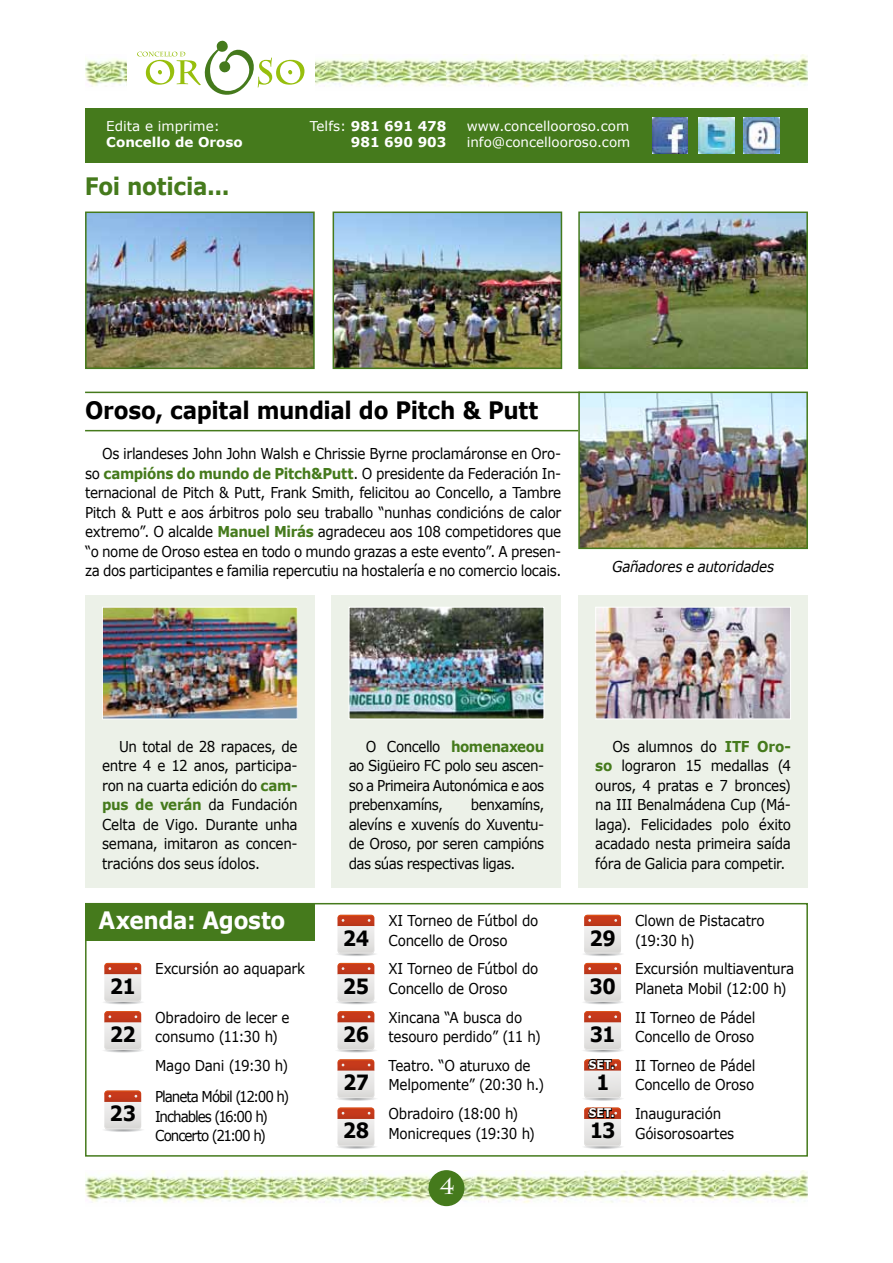
<style>
.page{position:relative;width:893px;height:1263px;background:#fff}
.page>*{position:absolute;margin:0;border:0;box-sizing:border-box;transform-origin:0 0}
.t1{font:700 24px "Verdana";letter-spacing:-.015em;color:#000;scale:.9 1}
.t2{font:700 24px "Verdana";letter-spacing:-.01em;color:#fff;scale:.9 1}
.t3{font:700 24px "Verdana";letter-spacing:-.015em;color:#457a1c;scale:.9 1}
.t4{font:700 22.5px "Charlemagne Std";color:#fff}
.t5{font:700 21px "Verdana";color:#000;scale:.9 1}
.t6{font:15px/19.5px "Verdana";letter-spacing:-.02em;color:#000;scale:.9 1}
.t7{font:15px/31.2px "Verdana";letter-spacing:-.07em;color:#000;scale:.9 1}
.t8{font:15px/19.5px "Verdana";letter-spacing:-.075em;color:#000;scale:.9 1}
.t9{font:italic 15px "Verdana";letter-spacing:-.025em;color:#000;scale:.9 1}
.t10{font:13.5px/16.2px "Verdana";color:#fff}
.t11{font:700 13.5px/16.2px "Verdana";color:#fff;text-align:right}
.t12{font:700 12px "Verdana";letter-spacing:.015em;color:#fff;scale:.9 1}
.s1{font-weight:400}
.s2{font-weight:700;color:#457a1c}
.s3{font-weight:700;font-size:21px}
</style>
<div class="page">
<img style="left:85px;top:1170px;width:723px;height:36px">
<div style="left:429px;top:1171px;width:35px;height:34px;background:#457a1c;border-radius:50%"></div>
<div style="left:428px;top:1170px;width:36px;height:36px;border:2px solid #457a1c;border-radius:50%"></div>
<img style="left:85px;top:54px;width:723px;height:33px">
<div style="left:128px;top:41px;width:187px;height:54px;background:#fff"></div>
<svg style="left:137px;top:41px;width:167px;height:54px"></svg>
<div style="left:85px;top:108px;width:723px;height:54px;background:#457a1c"></div>
<img style="left:698px;top:117px;width:36px;height:36px">
<img style="left:744px;top:117px;width:36px;height:36px">
<img style="left:653px;top:117px;width:35px;height:36px">
<div style="left:85px;top:595px;width:230px;height:292px;background:#ecf1e8"></div>
<div style="left:85px;top:903px;width:723px;height:254px;background:#fff;border:2px solid #457a1c"></div>
<div style="left:85px;top:904px;width:230px;height:37px;background:#457a1c"></div>
<svg style="left:107px;top:962px;width:32px;height:43px"></svg>
<svg style="left:104px;top:963px;width:39px;height:41px;background:#debbb2"></svg>
<svg style="left:104px;top:1011px;width:39px;height:42px;background:#debcb3"></svg>
<svg style="left:104px;top:1090px;width:39px;height:42px;background:#debbb2"></svg>
<svg style="left:340px;top:962px;width:32px;height:43px"></svg>
<svg style="left:337px;top:963px;width:39px;height:41px;background:#debbb2"></svg>
<svg style="left:337px;top:1011px;width:39px;height:42px;background:#debcb3"></svg>
<svg style="left:337px;top:1059px;width:39px;height:42px;background:#debbb3"></svg>
<svg style="left:337px;top:1107px;width:39px;height:42px;background:#debbb2"></svg>
<svg style="left:587px;top:962px;width:31px;height:43px"></svg>
<svg style="left:583px;top:963px;width:40px;height:41px;background:#debdb4"></svg>
<svg style="left:339px;top:914px;width:33px;height:1px"></svg>
<svg style="left:337px;top:915px;width:39px;height:41px;background:#debbb3"></svg>
<svg style="left:586px;top:914px;width:33px;height:1px"></svg>
<svg style="left:584px;top:915px;width:38px;height:41px;background:#ddbab1"></svg>
<img style="left:104px;top:609px;width:192px;height:108px">
<div style="left:102px;top:607px;width:196px;height:112px;border:1px solid #fff"></div>
<div style="left:332px;top:595px;width:229px;height:292px;background:#ecf1e8"></div>
<img style="left:351px;top:609px;width:191px;height:108px">
<div style="left:349px;top:607px;width:195px;height:112px;border:1px solid #fff"></div>
<div style="left:578px;top:595px;width:230px;height:292px;background:#ecf1e8"></div>
<img style="left:597px;top:609px;width:192px;height:108px">
<div style="left:595px;top:607px;width:196px;height:112px;border:1px solid #fff"></div>
<img style="left:581px;top:215px;width:224px;height:151px">
<div style="left:578px;top:212px;width:230px;height:157px;border:2px solid #457a1c"></div>
<hr style="left:85px;top:392px;width:495px;height:1px;background:#457a1c">
<hr style="left:85px;top:430px;width:493px;height:1px;background:#457a1c">
<img style="left:88px;top:215px;width:224px;height:151px">
<div style="left:85px;top:212px;width:230px;height:157px;border:2px solid #457a1c"></div>
<img style="left:336px;top:215px;width:223px;height:151px">
<div style="left:333px;top:212px;width:229px;height:157px;border:2px solid #457a1c"></div>
<img style="left:581px;top:395px;width:224px;height:151px">
<div style="left:578px;top:392px;width:230px;height:157px;border:2px solid #457a1c"></div>
<svg style="left:583px;top:1011px;width:40px;height:90px"></svg>
<svg style="left:584px;top:1107px;width:39px;height:42px;background:#c7b4af"></svg>
<p class="t10" style="left:106px;top:118px;width:115px">Edita e imprime:</p>
<p class="t11" style="left:106px;top:134px;width:138px">Concello de Oroso</p>
<h1 class="t3" style="left:85px;top:171px;width:162px">Foi noticia...</h1>
<p class="t11" style="left:310px;top:118px;width:138px"><span class="s1">Telfs:</span> 981 691 478<br>981 690 903</p>
<p class="t10" style="left:467px;top:118px;width:165px">www.concellooroso.com info@concellooroso.com</p>
<h1 class="t1" style="left:85px;top:395px;width:505px">Oroso, capital mundial do Pitch &amp; Putt</h1>
<p class="t6" style="left:85px;top:443px;width:531px;text-align:justify;text-indent:17px">Os irlandeses John John Walsh e Chrissie Byrne proclamáronse en Oro&shy;so <span class="s2">campións do mundo de Pitch&amp;Putt</span>. O presidente da Federación In&shy;ternacional de Pitch &amp; Putt, Frank Smith, felicitou ao Concello, a Tambre Pitch &amp; Putt e aos árbitros polo seu traballo “nunhas condicións de calor extremo”. O alcalde <span class="s2">Manuel Mirás</span> agradeceu aos 108 competidores que “o nome de Oroso estea en todo o mundo grazas a este evento”. A presen&shy;za dos participantes e familia repercutiu na hostalería e no comercio locais.</p>
<p class="t9" style="left:612px;top:557px;width:181px">Gañadores e autoridades</p>
<p class="t6" style="left:102px;top:736px;width:219px;text-align:justify;text-indent:17px">Un total de 28 rapaces, de entre 4 e 12 anos, participa&shy;ron na cuarta edición do <span class="s2">cam&shy;pus de verán</span> da Fundación Celta de Vigo. Durante unha semana, imitaron as concen&shy;tracións dos seus ídolos.</p>
<p class="t6" style="left:349px;top:736px;width:219px;text-align:justify;text-indent:17px">O Concello <span class="s2">homenaxeou </span>ao Sigüeiro FC polo seu ascen&shy;so a Primeira Autonómica e aos prebenxamíns,</p>
<p class="t6" style="left:349px;top:794px;width:219px;text-align:justify;text-indent:122px">benxamíns, alevíns e xuvenís do Xuventu&shy;de Oroso, por seren campións das súas respectivas ligas.</p>
<p class="t6" style="left:595px;top:736px;width:219px;text-align:justify;text-indent:17px">Os alumnos do <span class="s2">ITF Oro&shy;so</span> lograron 15 medallas (4 ouros, 4 pratas e 7 bronces) na III Benalmádena Cup (Má&shy;laga). Felicidades polo éxito acadado nesta primeira saída fóra de Galicia para competir.</p>
<h1 class="t2" style="left:99px;top:905px;width:209px">Axenda: Agosto</h1>
<p class="t6" style="left:343px;top:910px;width:219px;text-indent:46px">XI Torneo de Fútbol do<br><span class="s3">24</span> Concello de Oroso</p>
<p class="t6" style="left:589px;top:910px;width:196px;text-indent:46px">Clown de Pistacatro<br><span class="s3">29</span> (19:30 h)</p>
<p class="t6" style="left:155px;top:959px;width:168px">Excursión ao aquapark</p>
<h3 class="t5" style="left:110px;top:973px;width:30px">21</h3>
<p class="t6" style="left:110px;top:1007px;width:201px;text-indent:45px">Obradoiro de lecer e<br><span class="s3">22</span> consumo (11:30 h)</p>
<p class="t7" style="left:155px;top:1049px;width:150px">Mago Dani (19:30 h)<br>Planeta Móbil (12:00 h)</p>
<p class="t8" style="left:155px;top:1106px;width:127px">Inchables (16:00 h)<br>Concerto (21:00 h)</p>
<h3 class="t5" style="left:110px;top:1100px;width:31px">23</h3>
<p class="t6" style="left:343px;top:959px;width:219px;text-indent:46px">XI Torneo de Fútbol do<br><span class="s3">25</span> Concello de Oroso</p>
<p class="t6" style="left:343px;top:1007px;width:221px;text-indent:45px">Xincana “A busca do<br><span class="s3">26</span> tesouro perdido” (11 h)</p>
<p class="t6" style="left:343px;top:1055px;width:225px;text-indent:45px">Teatro. “O aturuxo de<br><span class="s3">27</span> Melpomente” (20:30 h.)</p>
<p class="t6" style="left:343px;top:1103px;width:215px;text-indent:46px">Obradoiro (18:00 h)<br><span class="s3">28</span> Monicreques (19:30 h)</p>
<p class="t6" style="left:589px;top:959px;width:229px;text-indent:46px">Excursión multiaventura<br><span class="s3">30</span> Planeta Mobil (12:00 h)</p>
<p class="t6" style="left:590px;top:1007px;width:186px;text-align:right">II Torneo de Pádel<br><span class="s3">31</span> Concello de Oroso</p>
<p class="t6" style="left:596px;top:1055px;width:179px;text-align:right">II Torneo de Pádel<br><span class="s3">1</span> Concello de Oroso</p>
<p class="t12" style="left:589px;top:1056px;width:30px">SET.</p>
<p class="t12" style="left:589px;top:1105px;width:30px">SET.</p>
<p class="t6" style="left:590px;top:1103px;width:162px;text-indent:45px">Inauguración<br><span class="s3">13</span> Góisorosoartes</p>
<h2 class="t4" style="left:440px;top:1173px;width:16px">4</h2>
</div>
